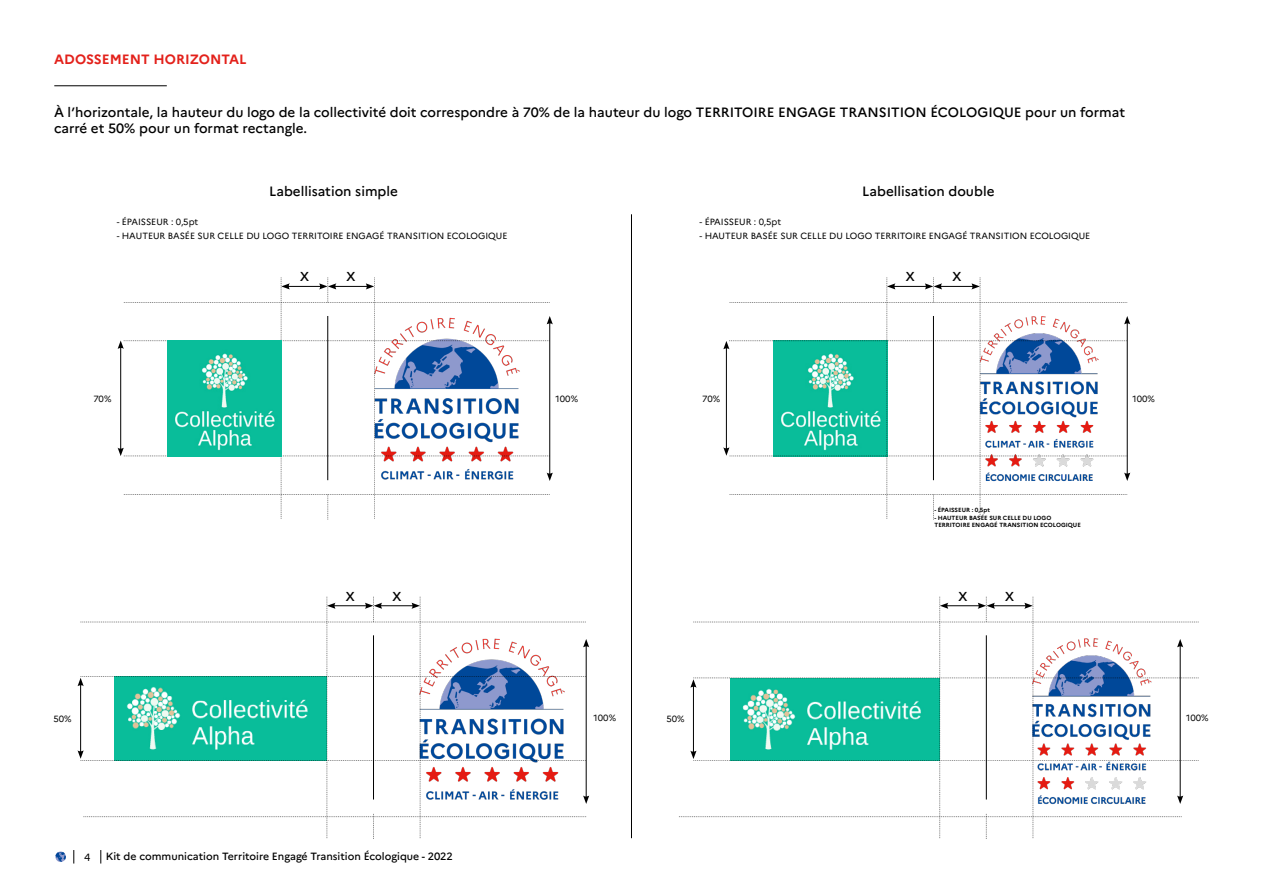
<style>
.page{position:relative;width:1263px;height:893px;background:#fff}
.page>*{position:absolute;margin:0;border:0;box-sizing:border-box;transform-origin:0 0}
.t1{font:18px "Marianne";color:#000}
.t2{font:500 13.5px/16.2px "Marianne";color:#000}
.t3{font:700 13.5px "Marianne";color:#e3211b}
.t4{font:500 10.5px "Marianne";color:#000}
.t5{font:10.5px "Marianne";color:#000}
.t6{font:9px "Marianne";color:#000}
.t7{font:700 6px/7.2px "Marianne";color:#000}
</style>
<div class="page">
<svg style="left:100px;top:850px;width:1px;height:13px"></svg>
<svg style="left:73px;top:850px;width:1px;height:13px"></svg>
<svg style="left:55px;top:851px;width:11px;height:11px"></svg>
<hr style="left:54px;top:85px;width:113px;height:1px;background:#000">
<svg style="left:78px;top:597px;width:511px;height:242px"></svg>
<svg style="left:679px;top:597px;width:520px;height:242px"></svg>
<svg style="left:118px;top:277px;width:435px;height:243px"></svg>
<img style="left:167px;top:341px;width:114px;height:115px">
<svg style="left:723px;top:277px;width:407px;height:243px"></svg>
<hr style="left:631px;top:214px;width:1px;height:624px;background:#000">
<p class="t3" style="left:54px;top:49px;width:194px">ADOSSEMENT HORIZONTAL</p>
<p class="t2" style="left:54px;top:103px;width:1073px">À l’horizontale, la hauteur du logo de la collectivité doit correspondre à 70% de la hauteur du logo TERRITOIRE ENGAGE TRANSITION ÉCOLOGIQUE pour un format carré et 50% pour un format rectangle.</p>
<p class="t2" style="left:269px;top:182px;width:130px">Labellisation simple</p>
<p class="t2" style="left:862px;top:182px;width:134px">Labellisation double</p>
<p class="t6" style="left:117px;top:215px;width:83px">- ÉPAISSEUR : 0,5pt</p>
<p class="t6" style="left:117px;top:228px;width:392px">- HAUTEUR BASÉE SUR CELLE DU LOGO TERRITOIRE ENGAGÉ TRANSITION ECOLOGIQUE</p>
<p class="t6" style="left:700px;top:215px;width:83px">- ÉPAISSEUR : 0,5pt</p>
<p class="t6" style="left:700px;top:228px;width:392px">- HAUTEUR BASÉE SUR CELLE DU LOGO TERRITOIRE ENGAGÉ TRANSITION ECOLOGIQUE</p>
<h1 class="t1" style="left:300px;top:261px;width:11px">x</h1>
<h1 class="t1" style="left:346px;top:261px;width:11px">x</h1>
<h1 class="t1" style="left:905px;top:261px;width:11px">x</h1>
<h1 class="t1" style="left:952px;top:261px;width:11px">x</h1>
<p class="t6" style="left:93px;top:392px;width:19px">70%</p>
<p class="t6" style="left:556px;top:392px;width:24px">100%</p>
<p class="t6" style="left:702px;top:392px;width:19px">70%</p>
<p class="t6" style="left:1132px;top:392px;width:24px">100%</p>
<p class="t7" style="left:934px;top:506px;width:57px">- ÉPAISSEUR : 0,5pt</p>
<p class="t7" style="left:934px;top:513px;width:148px">- HAUTEUR BASÉE SUR CELLE DU LOGO<br>TERRITOIRE ENGAGÉ TRANSITION ECOLOGIQUE</p>
<h1 class="t1" style="left:345px;top:580px;width:11px">x</h1>
<h1 class="t1" style="left:392px;top:580px;width:11px">x</h1>
<h1 class="t1" style="left:958px;top:580px;width:11px">x</h1>
<h1 class="t1" style="left:1005px;top:580px;width:11px">x</h1>
<p class="t6" style="left:54px;top:712px;width:20px">50%</p>
<p class="t6" style="left:594px;top:711px;width:24px">100%</p>
<p class="t6" style="left:666px;top:711px;width:20px">50%</p>
<p class="t6" style="left:1186px;top:711px;width:24px">100%</p>
<p class="t5" style="left:84px;top:849px;width:8px">4</p>
<p class="t4" style="left:106px;top:849px;width:348px">Kit de communication Territoire Engagé Transition Écologique - 2022</p>
</div>
